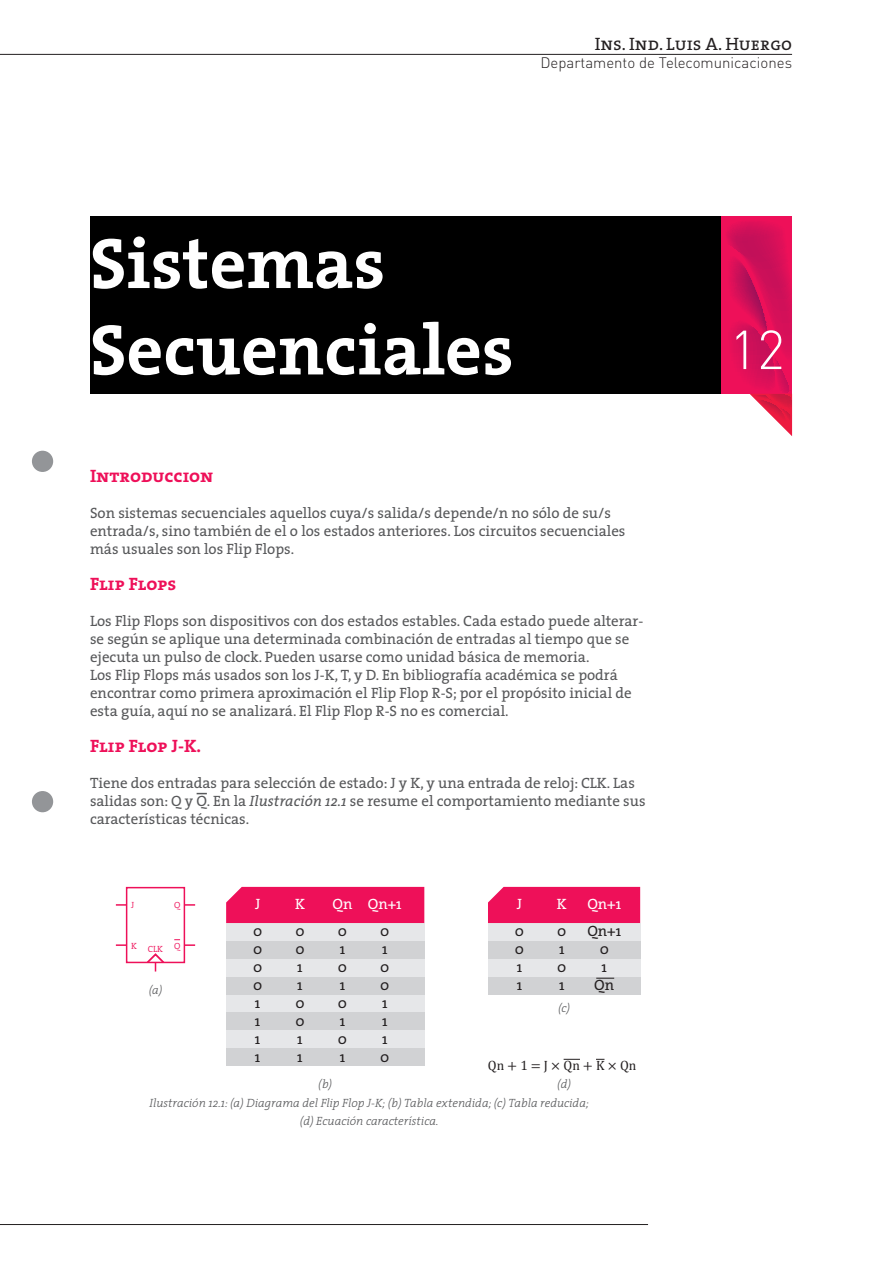
<style>
.page{position:relative;width:893px;height:1263px;background:#fff}
.page>*{position:absolute;margin:0;border:0;box-sizing:border-box;transform-origin:0 0}
.t1{font:700 72px/86.4px "The Serif";color:#fff}
.t2{font:300 54px "DIN Pro";color:#fff}
.t3{font:18px "The Serif Bold Caps";color:#ee1059}
.t4{font:18px "The Serif Regular Caps";color:#231f20}
.t5{font:15px/18px "The Serif";color:#57585a}
.t6{font:15px/18px "The Serif";color:#231f20}
.t7{font:300 15px "DIN Pro";color:#231f20}
.t8{font:15px "The Serif";color:#fff}
.t9{font:15px "The Serif Regular Caps";color:#fff}
.t10{font:13.5px "Cambria Math";color:#231f20}
.t11{font:italic 300 12px/18px "The Serif";color:#57585a;text-align:center}
.t12{font:300 9px "The Serif";color:#ee1059}
.s1{font-style:italic}
</style>
<div class="page">
<hr style="left:0;top:54px;width:792px;height:1px;background:#231f20">
<hr style="left:0;top:1224px;width:648px;height:1px;background:#231f20">
<div style="left:90px;top:216px;width:631px;height:178px;background:#000"></div>
<svg style="left:721px;top:216px;width:71px;height:220px"></svg>
<div style="left:32px;top:451px;width:21px;height:21px;background:#939598;border-radius:50%"></div>
<div style="left:32px;top:791px;width:21px;height:21px;background:#939598;border-radius:50%"></div>
<hr style="left:116px;top:944px;width:79px;height:2px;background:#ee1059">
<hr style="left:116px;top:904px;width:79px;height:2px;background:#ee1059">
<div style="left:127px;top:888px;width:57px;height:74px;background:#fff"></div>
<div style="left:126px;top:887px;width:59px;height:76px;border:2px solid #ee1059"></div>
<svg style="left:145px;top:953px;width:21px;height:18px"></svg>
<div style="left:226px;top:994px;width:198px;height:18px;background:#e6e7e9"></div>
<div style="left:226px;top:977px;width:198px;height:17px;background:#d1d2d4"></div>
<div style="left:226px;top:959px;width:198px;height:18px;background:#e6e7e9"></div>
<div style="left:226px;top:941px;width:198px;height:18px;background:#d1d2d4"></div>
<div style="left:226px;top:1048px;width:198px;height:18px;background:#d1d2d4"></div>
<div style="left:226px;top:1030px;width:198px;height:18px;background:#e6e7e9"></div>
<div style="left:226px;top:1012px;width:198px;height:18px;background:#d1d2d4"></div>
<div style="left:226px;top:923px;width:198px;height:18px;background:#e6e7e9"></div>
<div style="left:226px;top:887px;width:198px;height:36px;background:#ee1059"></div>
<div style="left:488px;top:977px;width:152px;height:17px;background:#d1d2d4"></div>
<div style="left:488px;top:959px;width:152px;height:18px;background:#e6e7e9"></div>
<div style="left:488px;top:941px;width:152px;height:18px;background:#d1d2d4"></div>
<div style="left:488px;top:923px;width:152px;height:18px;background:#e6e7e9"></div>
<div style="left:488px;top:887px;width:152px;height:36px;background:#ee1059"></div>
<svg style="left:596px;top:978px;width:18px;height:1px"></svg>
<svg style="left:564px;top:1059px;width:16px;height:1px"></svg>
<p class="t4" style="left:595px;top:28px;width:199px">Ins. Ind. Luis A. Huergo</p>
<p class="t7" style="left:540px;top:52px;width:253px">Departamento de Telecomunicaciones</p>
<p class="t1" style="left:90px;top:219px;width:425px">Sistemas<br>Secuenciales</p>
<p class="t2" style="left:729px;top:313px;width:57px">12</p>
<p class="t3" style="left:90px;top:460px;width:125px">Introduccion</p>
<p class="t5" style="left:90px;top:503px;width:537px">Son sistemas secuenciales aquellos cuya/s salida/s depende/n no sólo de su/s entrada/s, sino también de el o los estados anteriores. Los circuitos secuenciales más usuales son los Flip Flops.</p>
<p class="t3" style="left:90px;top:568px;width:88px">Flip Flops</p>
<p class="t5" style="left:90px;top:611px;width:555px">Los Flip Flops son dispositivos con dos estados estables. Cada estado puede alterar&shy;se según se aplique una determinada combinación de entradas al tiempo que se ejecuta un pulso de clock. Pueden usarse como unidad básica de memoria.</p>
<p class="t5" style="left:90px;top:665px;width:543px">Los Flip Flops más usados son los J-K, T, y D. En bibliografía académica se podrá encontrar como primera aproximación el Flip Flop R-S; por el propósito inicial de esta guía, aquí no se analizará. El Flip Flop R-S no es comercial.</p>
<p class="t3" style="left:90px;top:730px;width:113px">Flip Flop J-K.</p>
<p class="t5" style="left:90px;top:773px;width:557px">Tiene dos entradas para selección de estado: J y K, y una entrada de reloj: CLK. Las salidas son: Q y Q. En la <span class="s1">Ilustración 12.1</span> se resume el comportamiento mediante sus características técnicas.</p>
<p class="t8" style="left:368px;top:891px;width:35px">Qn+1</p>
<p class="t6" style="left:380px;top:921px;width:11px">0<br>1<br>0<br>0<br>1<br>1<br>1<br>0</p>
<p class="t8" style="left:332px;top:891px;width:21px">Qn</p>
<p class="t6" style="left:338px;top:921px;width:11px">0<br>1<br>0<br>1<br>0<br>1<br>0<br>1</p>
<p class="t8" style="left:587px;top:891px;width:35px">Qn+1</p>
<p class="t6" style="left:587px;top:921px;width:35px;text-align:center">Qn+1<br>0<br>1</p>
<p class="t9" style="left:295px;top:891px;width:11px">K</p>
<p class="t6" style="left:295px;top:921px;width:11px">0<br>0<br>1<br>1<br>0<br>0<br>1<br>1</p>
<p class="t9" style="left:255px;top:891px;width:7px">J</p>
<p class="t6" style="left:253px;top:921px;width:11px">0<br>0<br>0<br>0<br>1<br>1<br>1<br>1</p>
<p class="t9" style="left:517px;top:891px;width:7px">J</p>
<p class="t6" style="left:515px;top:921px;width:11px">0<br>0<br>1<br>1</p>
<p class="t9" style="left:557px;top:891px;width:11px">K</p>
<p class="t6" style="left:557px;top:921px;width:11px">0<br>1<br>0<br>1</p>
<p class="t12" style="left:174px;top:897px;width:8px">Q</p>
<p class="t12" style="left:174px;top:938px;width:8px">Q</p>
<p class="t12" style="left:131px;top:897px;width:5px">J</p>
<p class="t12" style="left:131px;top:941px;width:33px">K CLK</p>
<p class="t11" style="left:149px;top:980px;width:15px">(a)</p>
<p class="t6" style="left:594px;top:975px;width:21px">Qn</p>
<p class="t11" style="left:558px;top:998px;width:14px">(c)</p>
<p class="t10" style="left:488px;top:1057px;width:150px">Qn + 1 = J × Qn + K × Qn</p>
<p class="t11" style="left:318px;top:1074px;width:15px">(b)</p>
<p class="t11" style="left:557px;top:1074px;width:15px">(d)</p>
<p class="t11" style="left:150px;top:1094px;width:441px">Ilustración 12.1: (a) Diagrama del Flip Flop J-K; (b) Tabla extendida; (c) Tabla reducida; (d) Ecuación característica.</p>
</div>
